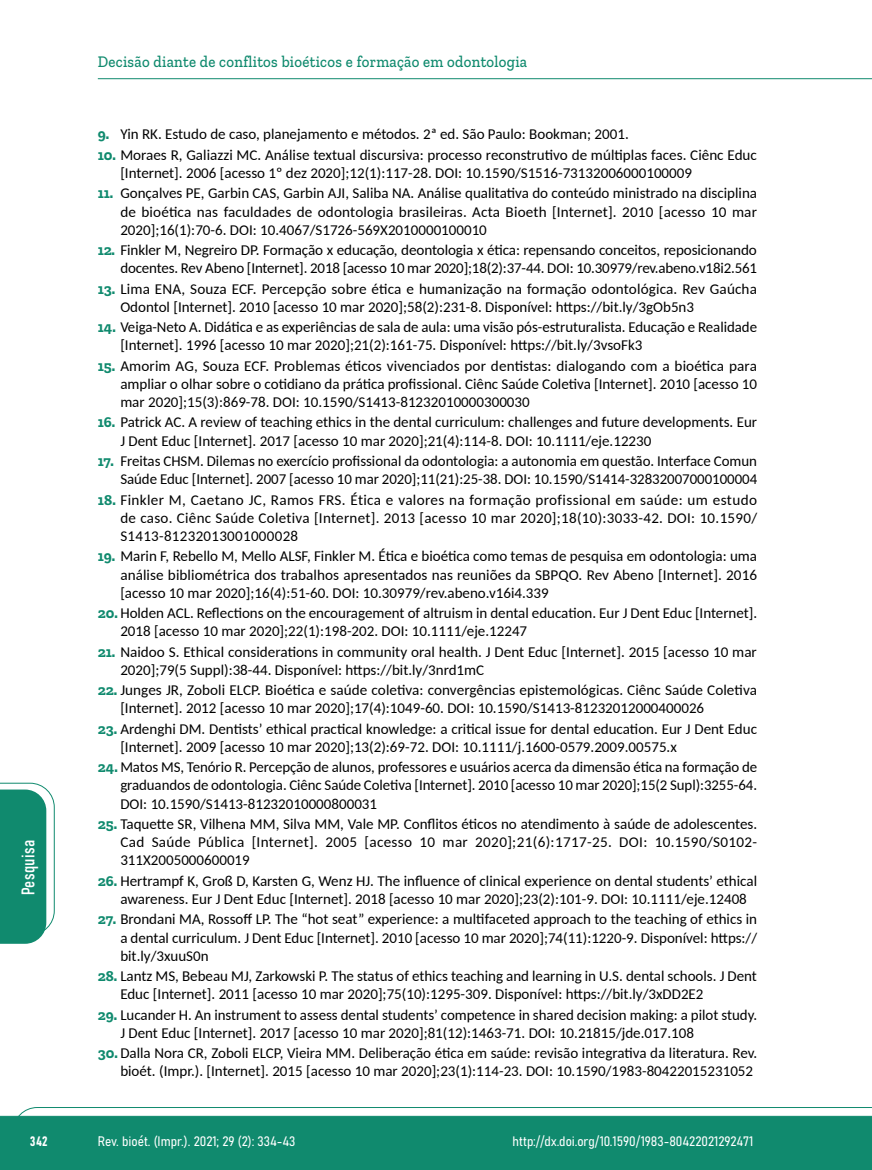
<style>
.page{position:relative;width:872px;height:1170px;background:#fff}
.page>*{position:absolute;margin:0;border:0;box-sizing:border-box;transform-origin:0 0}
.t1{font:18px "Bahnschrift";letter-spacing:.02em;color:#fff}
.t2{font:500 16.5px "Zilla Slab";letter-spacing:.02em;color:#108a6e;scale:.9 1}
.t3{font:15px/18.1px "Carlito";color:#000}
.t4{font:13.5px "Bahnschrift";color:#fff}
.s1{font-family:"Zilla Slab";font-weight:700;color:#108a6e}
</style>
<div class="page">
<svg style="left:12px;top:1107px;width:860px;height:62px;background:#2e9880"></svg>
<hr style="left:98px;top:78px;width:774px;height:1px;background:#108a6e">
<svg style="left:0;top:782px;width:55px;height:161px"></svg>
<p class="t1" style="left:15px;top:895px;width:57px;rotate:-90deg">Pesquisa</p>
<p class="t2" style="left:98px;top:53px;width:478px">Decisão diante de conflitos bioéticos e formação em odontologia</p>
<p class="t3" style="left:98px;top:125px;width:532px"><span class="s1">9.</span> Yin RK. Estudo de caso, planejamento e métodos. 2ª ed. São Paulo: Bookman; 2001.</p>
<p class="t3" style="left:120px;top:145px;width:638px;text-indent:-22px"><span class="s1">10.</span> Moraes R, Galiazzi MC. Análise textual discursiva: processo reconstrutivo de múltiplas faces. Ciênc Educ [Internet]. 2006 [acesso 1º dez 2020];12(1):117-28. DOI: 10.1590/S1516-73132006000100009</p>
<p class="t3" style="left:120px;top:183px;width:638px;text-align:justify;text-indent:-22px"><span class="s1">11.</span> Gonçalves PE, Garbin CAS, Garbin AJI, Saliba NA. Análise qualitativa do conteúdo ministrado na disciplina de bioética nas faculdades de odontologia brasileiras. Acta Bioeth [Internet]. 2010 [acesso 10 mar 2020];16(1):70-6. DOI: 10.4067/S1726-569X2010000100010</p>
<p class="t3" style="left:98px;top:240px;width:661px;text-align:right"><span class="s1">12.</span> Finkler M, Negreiro DP. Formação x educação, deontologia x ética: repensando conceitos, reposicionando docentes. Rev Abeno [Internet]. 2018 [acesso 10 mar 2020];18(2):37-44. DOI: 10.30979/rev.abeno.v18i2.561</p>
<p class="t3" style="left:120px;top:279px;width:638px;text-indent:-22px"><span class="s1">13.</span> Lima ENA, Souza ECF. Percepção sobre ética e humanização na formação odontológica. Rev Gaúcha<br>Odontol [Internet]. 2010 [acesso 10 mar 2020];58(2):231-8. Disponível: https://bit.ly/3gOb5n3</p>
<p class="t3" style="left:120px;top:317px;width:638px;text-indent:-22px"><span class="s1">14.</span> Veiga-Neto A. Didática e as experiências de sala de aula: uma visão pós-estruturalista. Educação e Realidade [Internet]. 1996 [acesso 10 mar 2020];21(2):161-75. Disponível: https://bit.ly/3vsoFk3</p>
<p class="t3" style="left:120px;top:356px;width:638px;text-align:justify;text-indent:-22px"><span class="s1">15.</span> Amorim AG, Souza ECF. Problemas éticos vivenciados por dentistas: dialogando com a bioética para ampliar o olhar sobre o cotidiano da prática profissional. Ciênc Saúde Coletiva [Internet]. 2010 [acesso 10 mar 2020];15(3):869-78. DOI: 10.1590/S1413-81232010000300030</p>
<p class="t3" style="left:120px;top:412px;width:638px;text-indent:-22px"><span class="s1">16.</span> Patrick AC. A review of teaching ethics in the dental curriculum: challenges and future developments. Eur<br>J Dent Educ [Internet]. 2017 [acesso 10 mar 2020];21(4):114-8. DOI: 10.1111/eje.12230</p>
<p class="t3" style="left:98px;top:451px;width:661px;text-align:right"><span class="s1">17.</span> Freitas CHSM. Dilemas no exercício profissional da odontologia: a autonomia em questão. Interface Comun<br>Saúde Educ [Internet]. 2007 [acesso 10 mar 2020];11(21):25-38. DOI: 10.1590/S1414-32832007000100004</p>
<p class="t3" style="left:120px;top:490px;width:638px;text-align:justify;text-indent:-22px"><span class="s1">18.</span> Finkler M, Caetano JC, Ramos FRS. Ética e valores na formação profissional em saúde: um estudo de caso. Ciênc Saúde Coletiva [Internet]. 2013 [acesso 10 mar 2020];18(10):3033-42. DOI: 10.1590/ S1413-81232013001000028</p>
<p class="t3" style="left:120px;top:546px;width:638px;text-align:justify;text-indent:-22px"><span class="s1">19.</span> Marin F, Rebello M, Mello ALSF, Finkler M. Ética e bioética como temas de pesquisa em odontologia: uma análise bibliométrica dos trabalhos apresentados nas reuniões da SBPQO. Rev Abeno [Internet]. 2016 [acesso 10 mar 2020];16(4):51-60. DOI: 10.30979/rev.abeno.v16i4.339</p>
<p class="t3" style="left:120px;top:603px;width:638px;text-indent:-22px"><span class="s1">20.</span> Holden ACL. Reflections on the encouragement of altruism in dental education. Eur J Dent Educ [Internet].<br>2018 [acesso 10 mar 2020];22(1):198-202. DOI: 10.1111/eje.12247</p>
<p class="t3" style="left:120px;top:641px;width:638px;text-indent:-22px"><span class="s1">21.</span> Naidoo S. Ethical considerations in community oral health. J Dent Educ [Internet]. 2015 [acesso 10 mar<br>2020];79(5 Suppl):38-44. Disponível: https://bit.ly/3nrd1mC</p>
<p class="t3" style="left:120px;top:680px;width:638px;text-indent:-22px"><span class="s1">22.</span> Junges JR, Zoboli ELCP. Bioética e saúde coletiva: convergências epistemológicas. Ciênc Saúde Coletiva [Internet]. 2012 [acesso 10 mar 2020];17(4):1049-60. DOI: 10.1590/S1413-81232012000400026</p>
<p class="t3" style="left:120px;top:719px;width:638px;text-indent:-22px"><span class="s1">23.</span> Ardenghi DM. Dentists’ ethical practical knowledge: a critical issue for dental education. Eur J Dent Educ [Internet]. 2009 [acesso 10 mar 2020];13(2):69-72. DOI: 10.1111/j.1600-0579.2009.00575.x</p>
<p class="t3" style="left:120px;top:757px;width:638px;text-align:justify;text-indent:-22px"><span class="s1">24.</span> Matos MS, Tenório R. Percepção de alunos, professores e usuários acerca da dimensão ética na formação de graduandos de odontologia. Ciênc Saúde Coletiva [Internet]. 2010 [acesso 10 mar 2020];15(2 Supl):3255-64.<br>DOI: 10.1590/S1413-81232010000800031</p>
<p class="t3" style="left:120px;top:814px;width:638px;text-align:justify;text-indent:-22px"><span class="s1">25.</span> Taquette SR, Vilhena MM, Silva MM, Vale MP. Conflitos éticos no atendimento à saúde de adolescentes.<br>Cad Saúde Pública [Internet]. 2005 [acesso 10 mar 2020];21(6):1717-25. DOI: 10.1590/S0102- 311X2005000600019</p>
<p class="t3" style="left:120px;top:871px;width:638px;text-indent:-22px"><span class="s1">26.</span> Hertrampf K, Groß D, Karsten G, Wenz HJ. The influence of clinical experience on dental students’ ethical awareness. Eur J Dent Educ [Internet]. 2018 [acesso 10 mar 2020];23(2):101-9. DOI: 10.1111/eje.12408</p>
<p class="t3" style="left:120px;top:909px;width:638px;text-align:justify;text-indent:-22px"><span class="s1">27.</span> Brondani MA, Rossoff LP. The “hot seat” experience: a multifaceted approach to the teaching of ethics in a dental curriculum. J Dent Educ [Internet]. 2010 [acesso 10 mar 2020];74(11):1220-9. Disponível: https:// bit.ly/3xuuS0n</p>
<p class="t3" style="left:120px;top:966px;width:638px;text-indent:-22px"><span class="s1">28.</span> Lantz MS, Bebeau MJ, Zarkowski P. The status of ethics teaching and learning in U.S. dental schools. J Dent<br>Educ [Internet]. 2011 [acesso 10 mar 2020];75(10):1295-309. Disponível: https://bit.ly/3xDD2E2</p>
<p class="t3" style="left:120px;top:1004px;width:638px;text-indent:-22px"><span class="s1">29.</span> Lucander H. An instrument to assess dental students’ competence in shared decision making: a pilot study.<br>J Dent Educ [Internet]. 2017 [acesso 10 mar 2020];81(12):1463-71. DOI: 10.21815/jde.017.108</p>
<p class="t3" style="left:98px;top:1043px;width:661px;text-align:right"><span class="s1">30.</span> Dalla Nora CR, Zoboli ELCP, Vieira MM. Deliberação ética em saúde: revisão integrativa da literatura. Rev. bioét. (Impr.). [Internet]. 2015 [acesso 10 mar 2020];23(1):114-23. DOI: 10.1590/1983-80422015231052</p>
<p class="t4" style="left:30px;top:1130px;width:19px">342</p>
<p class="t4" style="left:98px;top:1131px;width:199px">Rev. bioét. (Impr.). 2021; 29 (2): 334-43</p>
<p class="t4" style="left:512px;top:1131px;width:242px">http://dx.doi.org/10.1590/1983-80422021292471</p>
</div>
